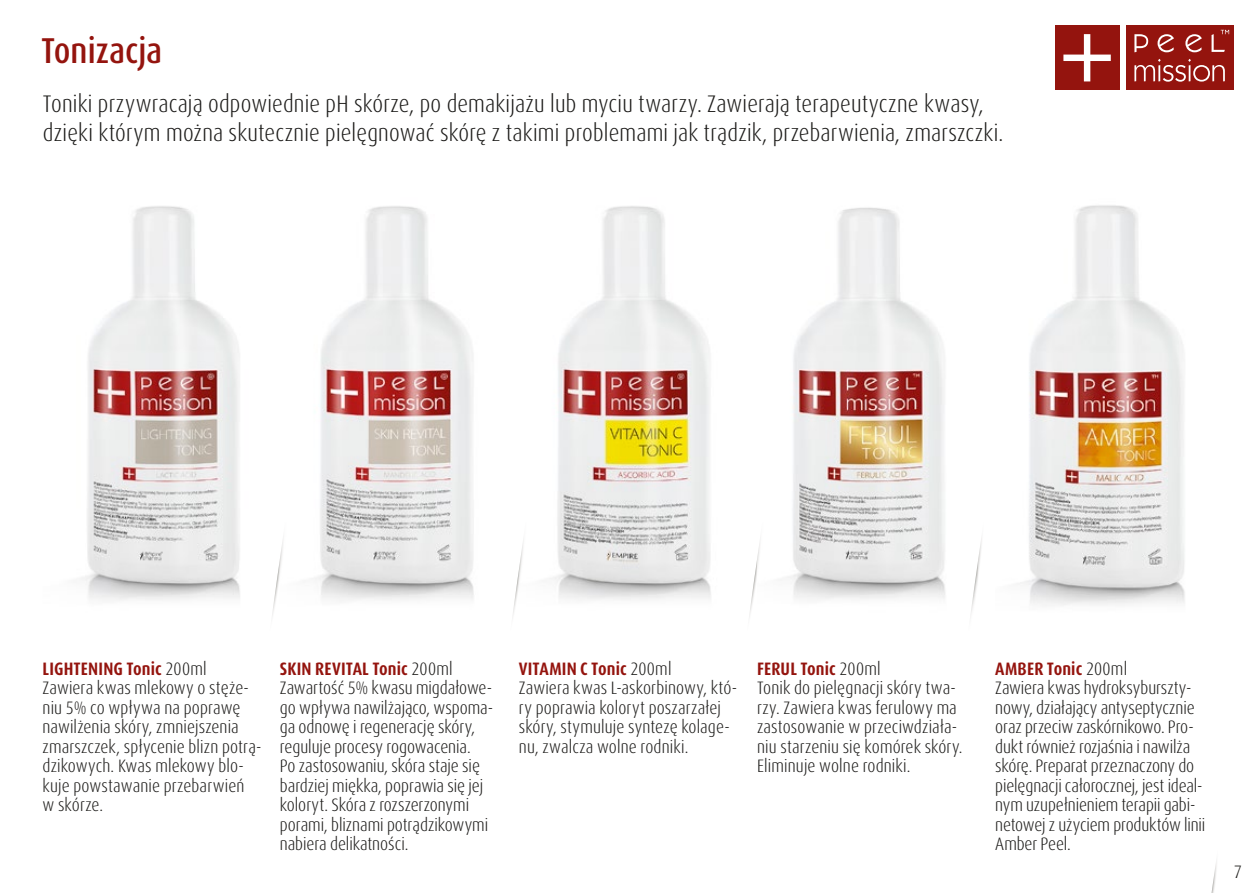
<style>
.page{position:relative;width:1259px;height:893px;background:#fff}
.page>*{position:absolute;margin:0;border:0;box-sizing:border-box;transform-origin:0 0}
.t1{font:500 condensed 36px "Dax Pro";color:#94140e}
.t2{font:300 condensed 24px/28.8px "Dax Pro";letter-spacing:.01em;color:#1b1a18}
.t3{font:300 condensed 18px/19.5px "Dax Pro";color:#1b1a18}
.s1{font-weight:700;color:#94140e}
</style>
<div class="page">
<svg style="left:1211px;top:861px;width:6px;height:32px"></svg>
<img style="left:81px;top:206px;width:159px;height:455px">
<img style="left:315px;top:206px;width:159px;height:455px">
<img style="left:550px;top:206px;width:161px;height:455px">
<img style="left:787px;top:207px;width:158px;height:454px">
<img style="left:1020px;top:205px;width:165px;height:456px">
<div style="left:1054px;top:26px;width:65px;height:64px;background:#94140e"></div>
<svg style="left:1063px;top:34px;width:47px;height:47px"></svg>
<div style="left:1125px;top:26px;width:108px;height:64px;background:#94140e"></div>
<svg style="left:1134px;top:59px;width:90px;height:23px"></svg>
<svg style="left:1134px;top:34px;width:14px;height:18px"></svg>
<svg style="left:1157px;top:34px;width:17px;height:18px"></svg>
<svg style="left:1185px;top:34px;width:16px;height:18px"></svg>
<svg style="left:1211px;top:30px;width:18px;height:22px"></svg>
<svg style="left:272px;top:559px;width:8px;height:57px"></svg>
<img style="left:280px;top:541px;width:3px;height:28px">
<svg style="left:513px;top:570px;width:6px;height:44px"></svg>
<img style="left:519px;top:540px;width:5px;height:40px">
<svg style="left:749px;top:561px;width:8px;height:56px"></svg>
<img style="left:757px;top:543px;width:3px;height:25px">
<svg style="left:978px;top:538px;width:4px;height:36px"></svg>
<img style="left:971px;top:562px;width:7px;height:51px">
<h1 class="t1" style="left:41px;top:28px;width:123px">Tonizacja</h1>
<h2 class="t2" style="left:43px;top:90px;width:962px">Toniki przywracają odpowiednie pH skórze, po demakijażu lub myciu twarzy. Zawierają terapeutyczne kwasy, dzięki którym można skutecznie pielęgnować skórę z takimi problemami jak trądzik, przebarwienia, zmarszczki.</h2>
<p class="t3" style="left:519px;top:659px;width:220px"><span class="s1">VITAMIN C Tonic</span> 200ml<br>Zawiera kwas L-askorbinowy, któ&shy;ry poprawia koloryt poszarzałej skóry, stymuluje syntezę kolage&shy;nu, zwalcza wolne rodniki.</p>
<p class="t3" style="left:43px;top:659px;width:220px"><span class="s1">LIGHTENING Tonic</span> 200ml<br>Zawiera kwas mlekowy o stęże&shy;niu 5% co wpływa na poprawę nawilżenia skóry, zmniejszenia zmarszczek, spłycenie blizn potrą&shy;dzikowych. Kwas mlekowy blo&shy;kuje powstawanie przebarwień<br>w skórze.</p>
<p class="t3" style="left:995px;top:659px;width:212px"><span class="s1">AMBER Tonic</span> 200ml<br>Zawiera kwas hydroksyburszty&shy;nowy, działający antyseptycznie oraz przeciw zaskórnikowo. Pro&shy;dukt również rozjaśnia i nawilża skórę. Preparat przeznaczony do pielęgnacji całorocznej, jest ideal&shy;nym uzupełnieniem terapii gabi&shy;netowej z użyciem produktów linii<br>Amber Peel.</p>
<p class="t3" style="left:280px;top:659px;width:215px"><span class="s1">SKIN REVITAL Tonic</span> 200ml<br>Zawartość 5% kwasu migdałowe&shy;go wpływa nawilżająco, wspoma&shy;ga odnowę i regenerację skóry, reguluje procesy rogowacenia.<br>Po zastosowaniu, skóra staje się bardziej miękka, poprawia się jej koloryt. Skóra z rozszerzonymi porami, bliznami potrądzikowymi nabiera delikatności.</p>
<p class="t3" style="left:757px;top:659px;width:207px"><span class="s1">FERUL Tonic</span> 200ml<br>Tonik do pielęgnacji skóry twa&shy;rzy. Zawiera kwas ferulowy ma zastosowanie w przeciwdziała&shy;niu starzeniu się komórek skóry.<br>Eliminuje wolne rodniki.</p>
<p class="t3" style="left:1233px;top:862px;width:10px">7</p>
</div>
